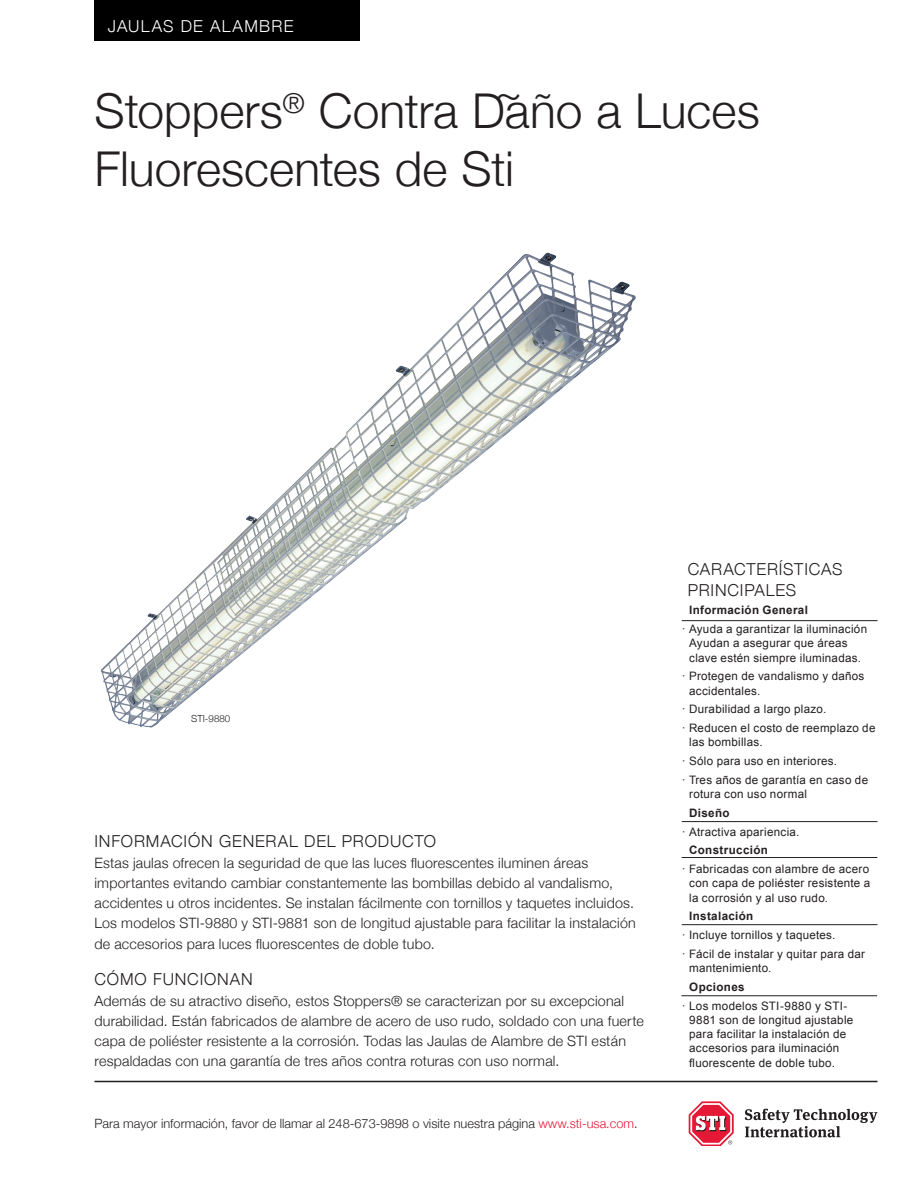
<style>
.page{position:relative;width:918px;height:1188px;background:#fff}
.page>*{position:absolute;margin:0;border:0;box-sizing:border-box;transform-origin:0 0}
.head_4{font:300 48px/57.6px "Helvetica Neue";color:#231f20}
.head_3{font:300 16.5px/21px "Helvetica Neue";letter-spacing:.05em;color:#231f20}
.t1{font:300 16.5px "Helvetica Neue";letter-spacing:.075em;color:#fff}
.text_1{font:300 14.25px/20.2px "Helvetica Neue";letter-spacing:.015em;color:#231f20}
.t2{font:300 12.75px "Helvetica Neue";color:#231f20}
.sidebar_bullet_bold{font:11.7px/14.2px "Arial";letter-spacing:.02em;color:#231f20}
.sidebar_bullet_bold-2{font:700 11.7px "Arial";letter-spacing:.03em;color:#231f20}
.text_3_footer{font:300 9.75px "Helvetica Neue";color:#231f20}
.s1{color:#e51836}
</style>
<div class="page">
<div style="left:94px;top:0;width:266px;height:40px;background:#000001"></div>
<hr style="left:94px;top:1081px;width:784px;height:1px;background:#231f20">
<svg style="left:745px;top:1109px;width:133px;height:28px"></svg>
<svg style="left:689px;top:1101px;width:45px;height:45px"></svg>
<hr style="left:682px;top:924px;width:196px;height:1px;background:#231f20">
<hr style="left:682px;top:821px;width:196px;height:1px;background:#231f20">
<hr style="left:682px;top:620px;width:196px;height:1px;background:#231f20">
<img style="left:100px;top:252px;width:536px;height:476px">
<hr style="left:682px;top:857px;width:195px;height:1px;background:#231f20">
<hr style="left:681px;top:995px;width:196px;height:1px;background:#231f20">
<p class="t1" style="left:108px;top:13px;width:187px">JAULAS DE ALAMBRE</p>
<p class="head_4" style="left:94px;top:79px;width:667px">Stoppers<sup>®</sup> Contra Daño a Luces<br>Fluorescentes de Sti</p>
<p class="head_4" style="left:494px;top:59px;width:30px">~</p>
<p class="text_3_footer" style="left:191px;top:711px;width:41px">STI-9880</p>
<p class="head_3" style="left:94px;top:829px;width:343px">INFORMACIÓN GENERAL DEL PRODUCTO</p>
<p class="text_1" style="left:94px;top:851px;width:543px">Estas jaulas ofrecen la seguridad de que las luces fluorescentes iluminen áreas importantes evitando cambiar constantemente las bombillas debido al vandalismo, accidentes u otros incidentes. Se instalan fácilmente con tornillos y taquetes incluidos.<br>Los modelos STI-9880 y STI-9881 son de longitud ajustable para facilitar la instalación de accesorios para luces fluorescentes de doble tubo.</p>
<p class="head_3" style="left:94px;top:967px;width:160px">CÓMO FUNCIONAN</p>
<p class="text_1" style="left:94px;top:989px;width:551px">Además de su atractivo diseño, estos Stoppers® se caracterizan por su excepcional durabilidad. Están fabricados de alambre de acero de uso rudo, soldado con una fuerte capa de poliéster resistente a la corrosión. Todas las Jaulas de Alambre de STI están respaldadas con una garantía de tres años contra roturas con uso normal.</p>
<p class="t2" style="left:94px;top:1113px;width:545px">Para mayor información, favor de llamar al 248-673-9898 o visite nuestra página <span class="s1">www.sti-usa.com</span>.</p>
<p class="head_3" style="left:688px;top:558px;width:156px">CARACTERÍSTICAS<br>PRINCIPALES</p>
<p class="sidebar_bullet_bold-2" style="left:689px;top:602px;width:120px">Información General</p>
<p class="sidebar_bullet_bold" style="left:689px;top:622px;width:179px;text-indent:-8px">· Ayuda a garantizar la iluminación<br>Ayudan a asegurar que áreas clave estén siempre iluminadas.</p>
<p class="sidebar_bullet_bold" style="left:689px;top:669px;width:177px;text-indent:-8px">· Protegen de vandalismo y daños accidentales.</p>
<p class="sidebar_bullet_bold" style="left:682px;top:702px;width:146px">· Durabilidad a largo plazo.</p>
<p class="sidebar_bullet_bold" style="left:689px;top:721px;width:188px;text-indent:-8px">· Reducen el costo de reemplazo de las bombillas.</p>
<p class="sidebar_bullet_bold" style="left:682px;top:754px;width:157px">· Sólo para uso en interiores.</p>
<p class="sidebar_bullet_bold" style="left:689px;top:773px;width:180px;text-indent:-8px">· Tres años de garantía en caso de rotura con uso normal</p>
<p class="sidebar_bullet_bold-2" style="left:689px;top:805px;width:42px">Diseño</p>
<p class="sidebar_bullet_bold" style="left:682px;top:824px;width:119px">· Atractiva apariencia.</p>
<p class="sidebar_bullet_bold-2" style="left:689px;top:842px;width:80px">Construcción</p>
<p class="sidebar_bullet_bold" style="left:689px;top:862px;width:182px;text-align:justify;text-indent:-8px">· Fabricadas con alambre de acero con capa de poliéster resistente a la corrosión y al uso rudo.</p>
<p class="sidebar_bullet_bold-2" style="left:689px;top:908px;width:66px">Instalación</p>
<p class="sidebar_bullet_bold" style="left:682px;top:928px;width:155px">· Incluye tornillos y taquetes.</p>
<p class="sidebar_bullet_bold" style="left:689px;top:947px;width:177px;text-indent:-8px">· Fácil de instalar y quitar para dar mantenimiento.</p>
<p class="sidebar_bullet_bold-2" style="left:689px;top:979px;width:57px">Opciones</p>
<p class="sidebar_bullet_bold" style="left:689px;top:998px;width:166px;text-indent:-8px">· Los modelos STI-9880 y STI-<br>9881 son de longitud ajustable para facilitar la instalación de accesorios para iluminación fluorescente de doble tubo.</p>
</div>
